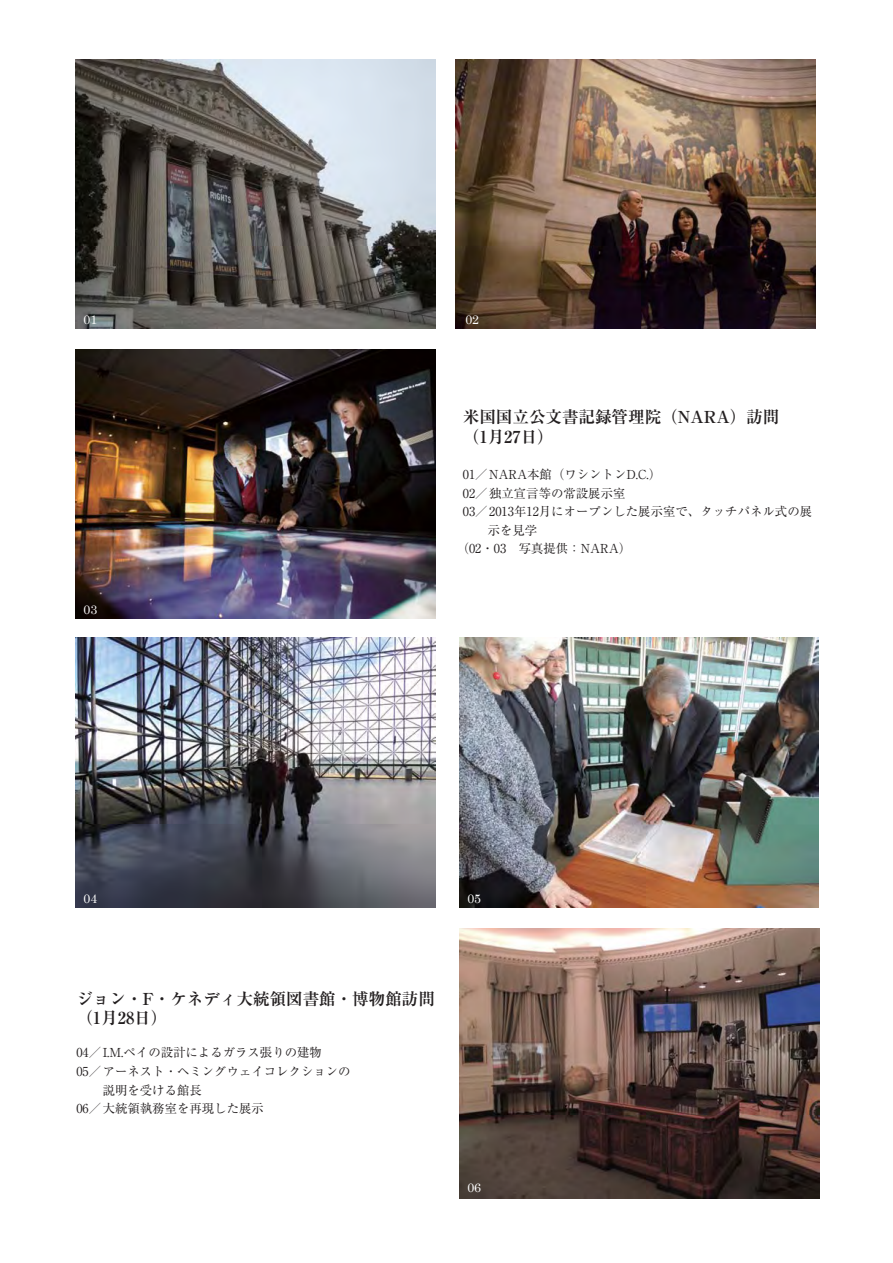
<style>
.page{position:relative;width:893px;height:1263px;background:#fff}
.page>*{position:absolute;margin:0;border:0;box-sizing:border-box;transform-origin:0 0}
.t1{font:16.5px/20.7px "Ryumin Pro Bold 90 msp RKSJ H";color:#231f20}
.t2{font:12.45px "Ryumin Pro Regular 90 msp RKSJ H";color:#231f20}
.t3{font:12.45px "Century";color:#fff}
</style>
<div class="page">
<img style="left:75px;top:59px;width:360px;height:270px">
<img style="left:456px;top:59px;width:359px;height:270px">
<img style="left:75px;top:349px;width:360px;height:270px">
<img style="left:75px;top:638px;width:360px;height:269px">
<img style="left:459px;top:638px;width:359px;height:269px">
<img style="left:459px;top:929px;width:360px;height:270px">
<p class="t3" style="left:83px;top:312px;width:15px">01</p>
<p class="t3" style="left:83px;top:601px;width:15px">03</p>
<p class="t3" style="left:465px;top:312px;width:15px">02</p>
<h1 class="t1" style="left:463px;top:408px;width:318px">米国国立公文書記録管理院（NARA）訪問（1月27日）</h1>
<p class="t2" style="left:463px;top:470px;width:200px">01／ NARA本館（ワシントンD.C.）</p>
<p class="t2" style="left:463px;top:488px;width:164px">02／ 独立宣言等の常設展示室</p>
<p class="t2" style="left:463px;top:507px;width:351px">03／2013年12月にオープンした展示室で、タッチパネル式の展</p>
<p class="t2" style="left:488px;top:525px;width:51px">示を見学</p>
<p class="t2" style="left:457px;top:544px;width:176px">（02・03　写真提供：NARA）</p>
<p class="t3" style="left:83px;top:891px;width:15px">04</p>
<p class="t3" style="left:467px;top:891px;width:15px">05</p>
<h1 class="t1" style="left:76px;top:992px;width:360px;line-height:18.6px">ジョン・F・ケネディ大統領図書館・博物館訪問（1月28日）</h1>
<p class="t2" style="left:76px;top:1048px;width:247px">04／ I.M.ペイの設計によるガラス張りの建物</p>
<p class="t2" style="left:76px;top:1067px;width:276px">05／ アーネスト・ヘミングウェイコレクションの</p>
<p class="t2" style="left:103px;top:1085px;width:101px">説明を受ける館長</p>
<p class="t2" style="left:76px;top:1104px;width:189px">06／ 大統領執務室を再現した展示</p>
<p class="t3" style="left:467px;top:1180px;width:15px">06</p>
</div>
